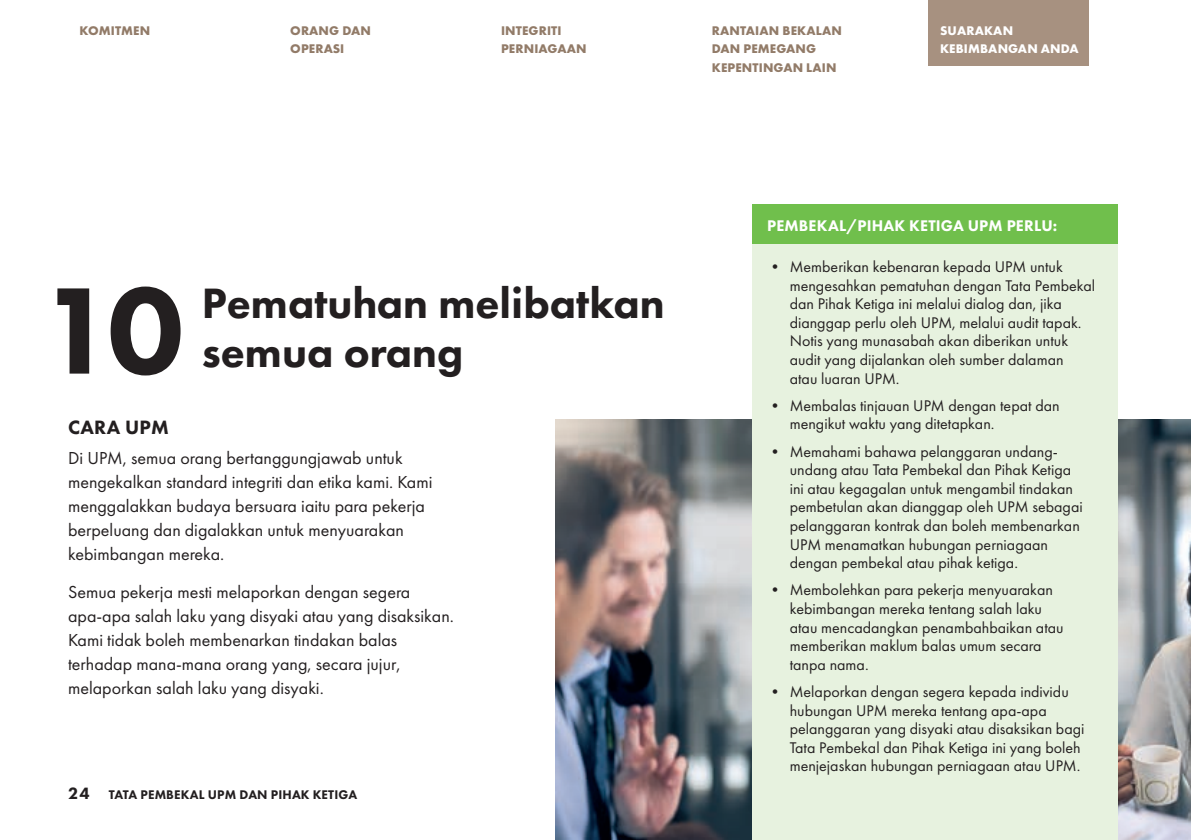
<style>
.page{position:relative;width:1191px;height:840px;background:#fff}
.page>*{position:absolute;margin:0;border:0;box-sizing:border-box;transform-origin:0 0}
.BIG-NUMBER{font:800 127.6px "Futura PT";color:#231f20}
.OTSIKKO_24pt_heavy{font:800 44px "Futura PT";color:#231f20}
.THE-UPM-WAY_heading{font:800 20px "Futura PT";letter-spacing:.01em;color:#231f20}
.THE-UPM-WAY_body{font:18px/24px "Futura PT";color:#231f20}
.t1{font:16px/18.6px "Futura PT";color:#231f20}
.GREENBOX_heading{font:800 16px "Futura PT";letter-spacing:.01em;color:#fff}
.NAVIGATION{font:700 13px/18px "Futura PT";letter-spacing:.01em;color:#927b68}
.t2{font:800 13px "Futura PT";letter-spacing:.01em;color:#231f20}
.NAVIGATION-2{font:700 13px/18px "Futura PT";letter-spacing:.01em;color:#fff}
.s1{font-size:17px}
</style>
<div class="page">
<img style="left:1118px;top:419px;width:73px;height:420px">
<img style="left:556px;top:419px;width:197px;height:420px">
<div style="left:753px;top:210px;width:365px;height:629px;background:#e7f2df"></div>
<div style="left:753px;top:204px;width:365px;height:40px;background:#70bf4c"></div>
<div style="left:928px;top:0;width:160px;height:65px;background:#a79180"></div>
<p class="NAVIGATION" style="left:79px;top:22px;width:72px">KOMITMEN</p>
<p class="NAVIGATION" style="left:712px;top:22px;width:131px">RANTAIAN BEKALAN<br>DAN PEMEGANG<br>KEPENTINGAN LAIN</p>
<p class="NAVIGATION-2" style="left:940px;top:22px;width:140px">SUARAKAN<br>KEBIMBANGAN ANDA</p>
<p class="NAVIGATION" style="left:290px;top:22px;width:82px">ORANG DAN<br>OPERASI</p>
<p class="NAVIGATION" style="left:501px;top:22px;width:87px">INTEGRITI<br>PERNIAGAAN</p>
<p class="BIG-NUMBER" style="left:40px;top:251px;width:145px">10</p>
<p class="OTSIKKO_24pt_heavy" style="left:202px;top:276px;width:464px">Pematuhan melibatkan</p>
<p class="OTSIKKO_24pt_heavy" style="left:202px;top:324px;width:263px">semua orang</p>
<p class="THE-UPM-WAY_heading" style="left:68px;top:415px;width:102px">CARA UPM</p>
<p class="THE-UPM-WAY_body" style="left:68px;top:445px;width:366px">Di UPM, semua orang bertanggungjawab untuk mengekalkan standard integriti dan etika kami. Kami menggalakkan budaya bersuara iaitu para pekerja berpeluang dan digalakkan untuk menyuarakan kebimbangan mereka.</p>
<p class="THE-UPM-WAY_body" style="left:68px;top:580px;width:387px">Semua pekerja mesti melaporkan dengan segera apa-apa salah laku yang disyaki atau yang disaksikan.<br>Kami tidak boleh membenarkan tindakan balas terhadap mana-mana orang yang, secara jujur, melaporkan salah laku yang disyaki.</p>
<p class="t2" style="left:68px;top:785px;width:291px"><span class="s1">24</span> TATA PEMBEKAL UPM DAN PIHAK KETIGA</p>
<p class="GREENBOX_heading" style="left:767px;top:215px;width:292px">PEMBEKAL/PIHAK KETIGA UPM PERLU:</p>
<p class="t1" style="left:789px;top:257px;width:307px;text-indent:-23px">• Memberikan kebenaran kepada UPM untuk mengesahkan pematuhan dengan Tata Pembekal dan Pihak Ketiga ini melalui dialog dan, jika dianggap perlu oleh UPM, melalui audit tapak.<br>Notis yang munasabah akan diberikan untuk audit yang dijalankan oleh sumber dalaman atau luaran UPM.</p>
<p class="t1" style="left:789px;top:396px;width:271px;text-indent:-23px">• Membalas tinjauan UPM dengan tepat dan mengikut waktu yang ditetapkan.</p>
<p class="t1" style="left:789px;top:441px;width:294px;text-indent:-23px">• Memahami bahawa pelanggaran undang&shy;undang atau Tata Pembekal dan Pihak Ketiga ini atau kegagalan untuk mengambil tindakan pembetulan akan dianggap oleh UPM sebagai pelanggaran kontrak dan boleh membenarkan UPM menamatkan hubungan perniagaan dengan pembekal atau pihak ketiga.</p>
<p class="t1" style="left:789px;top:580px;width:275px;text-indent:-23px">• Membolehkan para pekerja menyuarakan kebimbangan mereka tentang salah laku atau mencadangkan penambahbaikan atau memberikan maklum balas umum secara tanpa nama.</p>
<p class="t1" style="left:789px;top:682px;width:296px;text-indent:-23px">• Melaporkan dengan segera kepada individu hubungan UPM mereka tentang apa-apa pelanggaran yang disyaki atau disaksikan bagi Tata Pembekal dan Pihak Ketiga ini yang boleh menjejaskan hubungan perniagaan atau UPM.</p>
</div>
